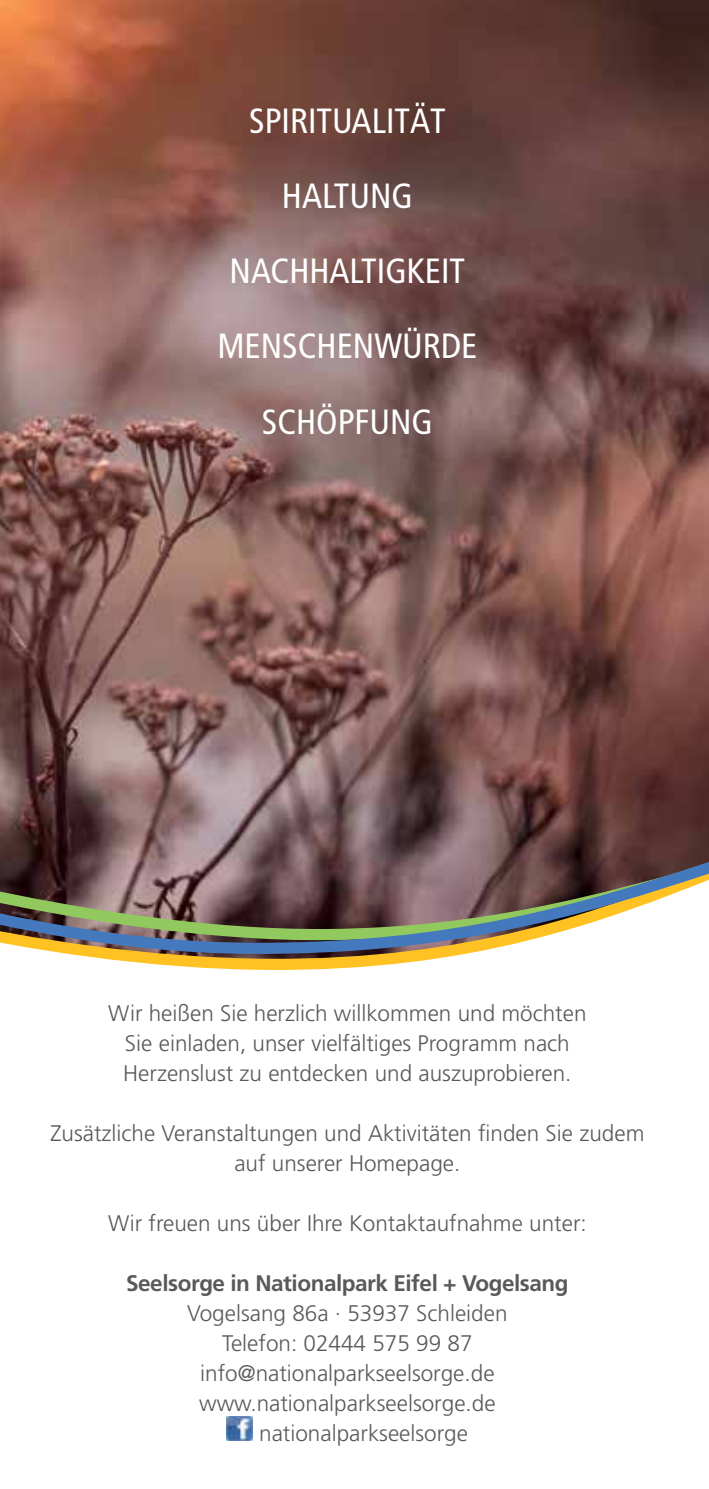
<style>
.page{position:relative;width:709px;height:1489px;background:#fff}
.page>*{position:absolute;margin:0;border:0;box-sizing:border-box;transform-origin:0 0}
.t1{font:condensed 35px/75px "Frutiger";color:#fff;text-align:center}
.t2{font:300 22.5px/30px "Frutiger";color:#58595b;text-align:center}
.t3{font:700 22.5px "Frutiger";letter-spacing:-.02em;color:#58595b}
</style>
<div class="page">
<img style="left:227px;top:1416px;width:26px;height:24px">
<img style="left:0;top:0;width:709px;height:766px">
<svg style="left:0;top:766px;width:709px;height:204px"></svg>
<svg style="left:0;top:782px;width:709px;height:179px;background:#7e6c65"></svg>
<h1 class="t1" style="left:217px;top:84px;width:261px">SPIRITUALITÄT<br>HALTUNG<br>NACHHALTIGKEIT<br>MENSCHENWÜRDE<br>SCHÖPFUNG</h1>
<p class="t2" style="left:108px;top:997px;width:480px">Wir heißen Sie herzlich willkommen und möchten<br>Sie einladen, unser vielfältiges Programm nach<br>Herzenslust zu entdecken und auszuprobieren.</p>
<p class="t2" style="left:50px;top:1117px;width:595px">Zusätzliche Veranstaltungen und Aktivitäten finden Sie zudem auf unserer Homepage.</p>
<p class="t2" style="left:108px;top:1207px;width:480px">Wir freuen uns über Ihre Kontaktaufnahme unter:</p>
<p class="t3" style="left:126px;top:1269px;width:444px">Seelsorge in Nationalpark Eifel + Vogelsang</p>
<p class="t2" style="left:187px;top:1297px;width:322px">Vogelsang 86a · 53937 Schleiden</p>
<p class="t2" style="left:222px;top:1327px;width:252px">Telefon: 02444 575 99 87</p>
<p class="t2" style="left:200px;top:1357px;width:296px">info@nationalparkseelsorge.de</p>
<p class="t2" style="left:199px;top:1387px;width:298px">www.nationalparkseelsorge.de</p>
<p class="t2" style="left:259px;top:1417px;width:210px">nationalparkseelsorge</p>
</div>
